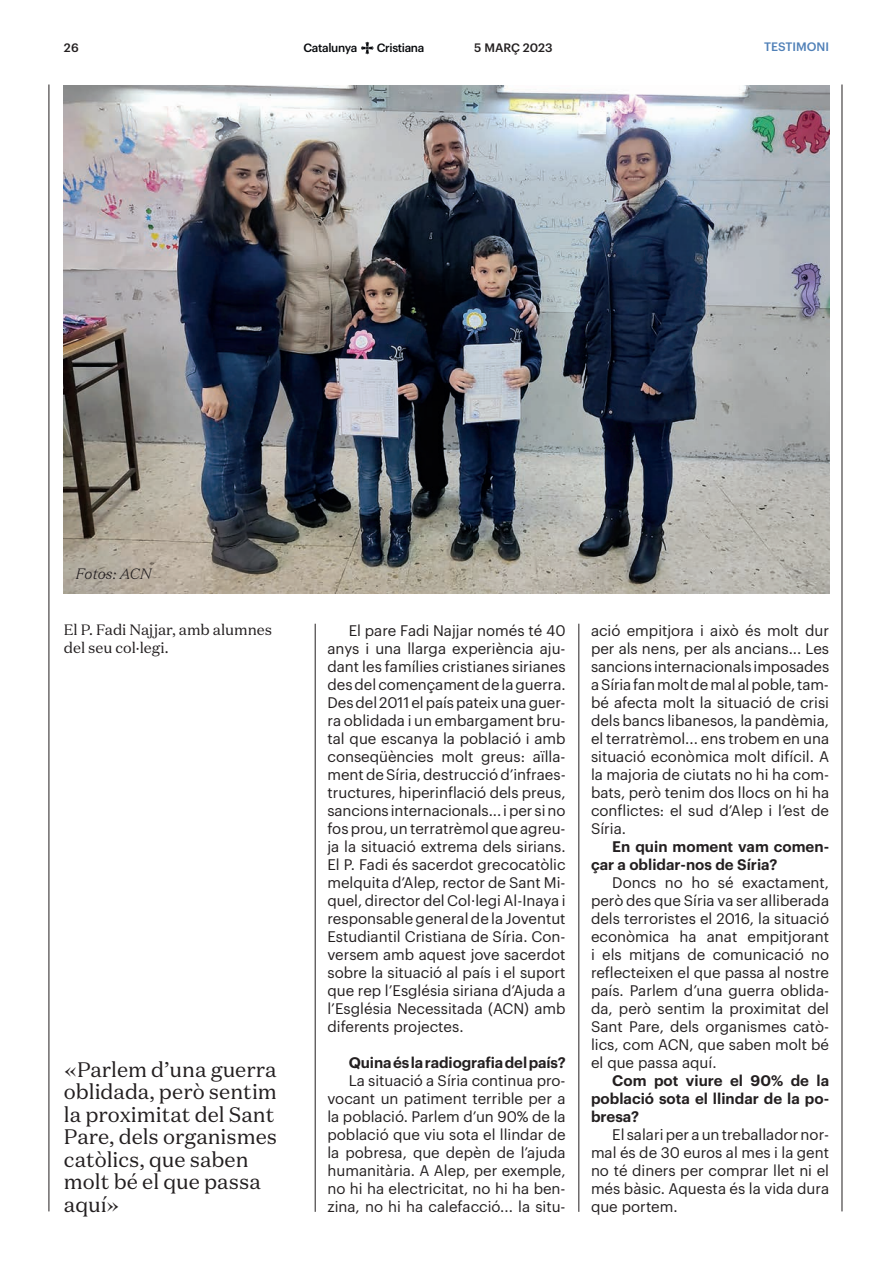
<style>
.page{position:relative;width:893px;height:1263px;background:#fff}
.page>*{position:absolute;margin:0;border:0;box-sizing:border-box;transform-origin:0 0}
.t1{font:21px/22.5px "Domaine Text";color:#231f20}
.t2{font:15px/18px "Graphik";color:#231f20;text-align:justify}
.t3{font:600 15px/18px "Graphik";color:#231f20}
.t4{font:15px/18px "Domaine Text";color:#231f20}
.t5{font:italic 300 15px "Domaine Text";color:#231f20}
.t6{font:500 12px "Graphik";color:#231f20}
.t7{font:500 12px "Graphik";color:#5181b8}
.t8{font:500 11.85px "Graphik";letter-spacing:-.03em;color:#07090c}
</style>
<div class="page">
<svg style="left:361px;top:42px;width:13px;height:12px"></svg>
<hr style="left:49px;top:85px;width:1px;height:1126px;background:#231f20">
<hr style="left:842px;top:85px;width:1px;height:1126px;background:#231f20">
<hr style="left:579px;top:624px;width:1px;height:588px;background:#231f20">
<hr style="left:315px;top:624px;width:1px;height:588px;background:#231f20">
<img style="left:64px;top:85px;width:765px;height:508px">
<p class="t6" style="left:64px;top:38px;width:16px">26</p>
<p class="t8" style="left:303px;top:38px;width:55px">Catalunya</p>
<p class="t8" style="left:377px;top:38px;width:49px">Cristiana</p>
<p class="t6" style="left:474px;top:38px;width:80px">5 MARÇ 2023</p>
<p class="t7" style="left:764px;top:38px;width:67px">TESTIMONI</p>
<p class="t5" style="left:76px;top:564px;width:77px">Fotos: ACN</p>
<p class="t4" style="left:64px;top:621px;width:210px">El P. Fadi Najjar, amb alumnes del seu col·legi.</p>
<h1 class="t1" style="left:64px;top:1058px;width:215px">«Parlem d’una guerra oblidada, però sentim la proximitat del Sant<br>Pare, dels organismes catòlics, que saben molt bé el que passa aquí»</h1>
<p class="t2" style="left:327px;top:620px;width:240px;text-indent:21px">El pare Fadi Najjar només té 40 anys i una llarga experiència aju&shy;dant les famílies cristianes sirianes des del començament de la guerra.<br>Des del 2011 el país pateix una guer&shy;ra oblidada i un embargament bru&shy;tal que escanya la població i amb conseqüències molt greus: aïlla&shy;ment de Síria, destrucció d’infraes&shy;tructures, hiperinflació dels preus, sancions internacionals... i per si no fos prou, un terratrèmol que agreu&shy;ja la situació extrema dels sirians.<br>El P. Fadi és sacerdot grecocatòlic melquita d’Alep, rector de Sant Mi&shy;quel, director del Col·legi Al-Inaya i responsable general de la Joventut Estudiantil Cristiana de Síria. Con&shy;versem amb aquest jove sacerdot sobre la situació al país i el suport que rep l’Església siriana d’Ajuda a l’Església Necessitada (ACN) amb diferents projectes.</p>
<p class="t3" style="left:349px;top:1052px;width:218px">Quina és la radiografia del país?</p>
<p class="t2" style="left:327px;top:1070px;width:240px;text-indent:21px">La situació a Síria continua pro&shy;vocant un patiment terrible per a la població. Parlem d’un 90% de la població que viu sota el llindar de la pobresa, que depèn de l’ajuda humanitària. A Alep, per exemple, no hi ha electricitat, no hi ha ben&shy;zina, no hi ha calefacció... la situ-</p>
<p class="t2" style="left:591px;top:620px;width:240px">ació empitjora i això és molt dur per als nens, per als ancians... Les sancions internacionals imposades a Síria fan molt de mal al poble, tam&shy;bé afecta molt la situació de crisi dels bancs libanesos, la pandèmia, el terratrèmol... ens trobem en una situació econòmica molt difícil. A la majoria de ciutats no hi ha com&shy;bats, però tenim dos llocs on hi ha conflictes: el sud d’Alep i l’est de Síria.</p>
<p class="t3" style="left:591px;top:836px;width:240px;text-indent:21px">En quin moment vam comen&shy;çar a oblidar-nos de Síria?</p>
<p class="t2" style="left:591px;top:872px;width:240px;text-indent:21px">Doncs no ho sé exactament, però des que Síria va ser alliberada dels terroristes el 2016, la situació econòmica ha anat empitjorant i els mitjans de comunicació no reflecteixen el que passa al nostre país. Parlem d’una guerra oblida&shy;da, però sentim la proximitat del Sant Pare, dels organismes catò&shy;lics, com ACN, que saben molt bé el que passa aquí.</p>
<p class="t3" style="left:591px;top:1070px;width:240px;text-align:justify;text-indent:21px">Com pot viure el 90% de la població sota el llindar de la po&shy;bresa?</p>
<p class="t2" style="left:591px;top:1124px;width:240px;text-indent:21px">El salari per a un treballador nor&shy;mal és de 30 euros al mes i la gent no té diners per comprar llet ni el més bàsic. Aquesta és la vida dura que portem.</p>
</div>
